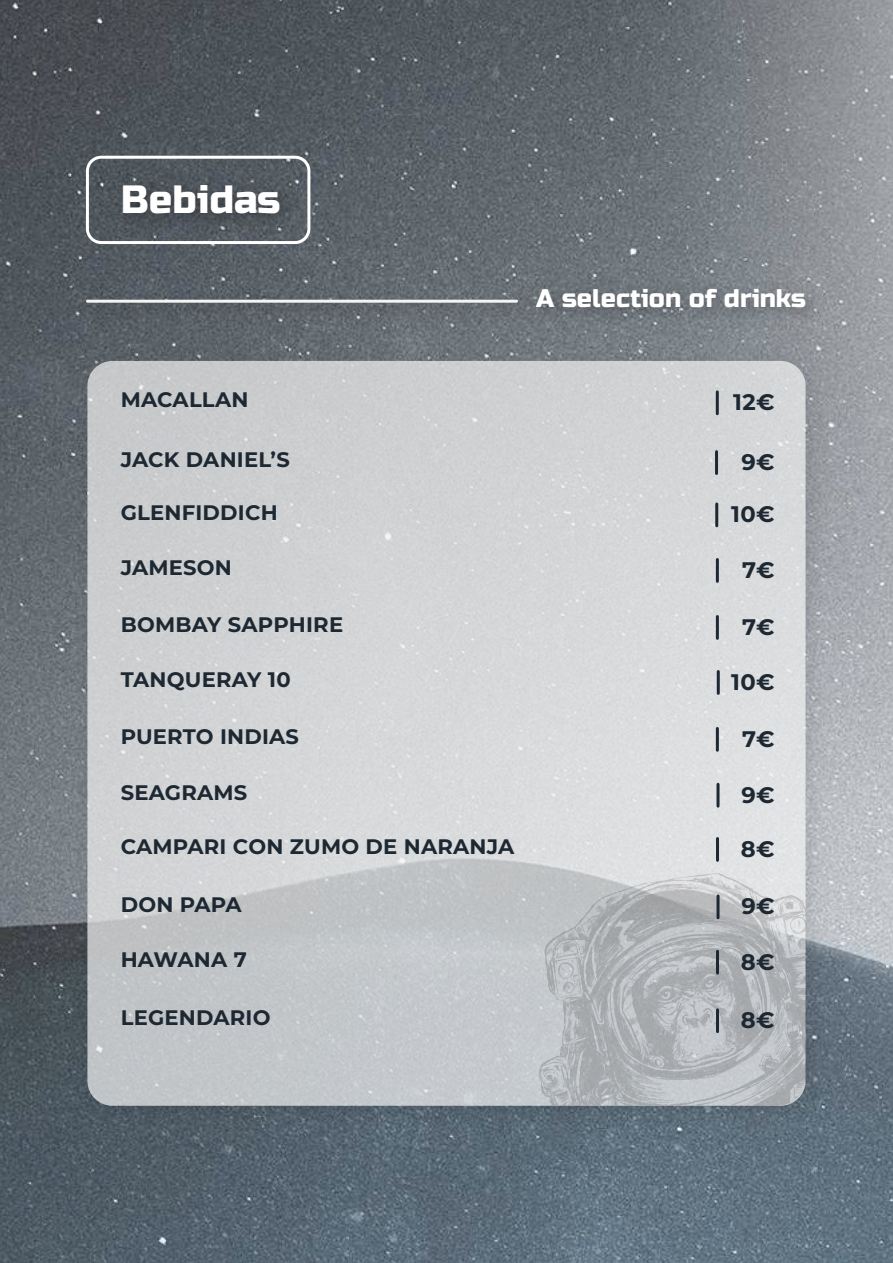
<style>
.page{position:relative;width:893px;height:1263px;background:#fff}
.page>*{position:absolute;margin:0;border:0;box-sizing:border-box;transform-origin:0 0}
.t1{font:39.45px "Russo One";color:#fff}
.t2{font:25.5px "Russo One";color:#fff}
.t3{font:700 22.5px "Montserrat";color:#1d2832}
.t4{font:700 21px "Montserrat";letter-spacing:.01em;color:#1d2832}
</style>
<div class="page">
<img style="left:0;top:0;width:893px;height:1263px">
<div style="left:86px;top:156px;width:224px;height:88px;border:3px solid #fff;border-radius:14px"></div>
<img style="left:102px;top:161px;width:206px;height:91px">
<img style="left:518px;top:266px;width:316px;height:75px">
<img style="left:67px;top:281px;width:479px;height:49px">
<hr style="left:87px;top:300px;width:430px;height:3px;background:#f4f4f4">
<img style="left:69px;top:343px;width:764px;height:790px">
<div style="left:87px;top:361px;width:718px;height:745px;background:linear-gradient(to right,#c8cbcd,#d7d9db);border-radius:25px"></div>
<hr style="left:716px;top:392px;width:3px;height:22px;background:#1d2832">
<hr style="left:715px;top:452px;width:3px;height:21px;background:#1d2832">
<hr style="left:715px;top:504px;width:3px;height:22px;background:#1d2832">
<hr style="left:716px;top:559px;width:3px;height:22px;background:#1d2832">
<hr style="left:716px;top:616px;width:3px;height:22px;background:#1d2832">
<img style="left:392px;top:620px;width:414px;height:486px">
<hr style="left:716px;top:838px;width:3px;height:22px;background:#1d2832">
<hr style="left:716px;top:896px;width:3px;height:22px;background:#1d2832">
<hr style="left:716px;top:951px;width:3px;height:22px;background:#1d2832">
<hr style="left:716px;top:1010px;width:3px;height:22px;background:#1d2832">
<h1 class="t1" style="left:121px;top:176px;width:161px">Bebidas</h1>
<p class="t2" style="left:536px;top:283px;width:271px">A selection of drinks</p>
<p class="t4" style="left:121px;top:385px;width:129px">MACALLAN</p>
<p class="t3" style="left:733px;top:386px;width:43px">12€</p>
<p class="t4" style="left:121px;top:445px;width:171px">JACK DANIEL’S</p>
<p class="t3" style="left:741px;top:446px;width:35px">9€</p>
<p class="t4" style="left:121px;top:497px;width:159px">GLENFIDDICH</p>
<p class="t3" style="left:731px;top:498px;width:45px">10€</p>
<p class="t4" style="left:121px;top:552px;width:113px">JAMESON</p>
<p class="t3" style="left:742px;top:554px;width:34px">7€</p>
<p class="t4" style="left:121px;top:609px;width:224px">BOMBAY SAPPHIRE</p>
<p class="t3" style="left:742px;top:611px;width:34px">7€</p>
<p class="t4" style="left:121px;top:664px;width:172px">TANQUERAY 10</p>
<p class="t3" style="left:731px;top:666px;width:45px">10€</p>
<p class="t4" style="left:121px;top:721px;width:180px">PUERTO INDIAS</p>
<p class="t3" style="left:742px;top:723px;width:34px">7€</p>
<p class="t4" style="left:121px;top:777px;width:128px">SEAGRAMS</p>
<p class="t3" style="left:741px;top:778px;width:35px">9€</p>
<p class="t4" style="left:121px;top:831px;width:395px">CAMPARI CON ZUMO DE NARANJA</p>
<p class="t3" style="left:741px;top:833px;width:35px">8€</p>
<p class="t4" style="left:121px;top:889px;width:123px">DON PAPA</p>
<p class="t3" style="left:741px;top:890px;width:35px">9€</p>
<p class="t4" style="left:121px;top:944px;width:128px">HAWANA 7</p>
<p class="t3" style="left:741px;top:945px;width:35px">8€</p>
<p class="t4" style="left:121px;top:1003px;width:151px">LEGENDARIO</p>
<p class="t3" style="left:741px;top:1004px;width:35px">8€</p>
</div>
